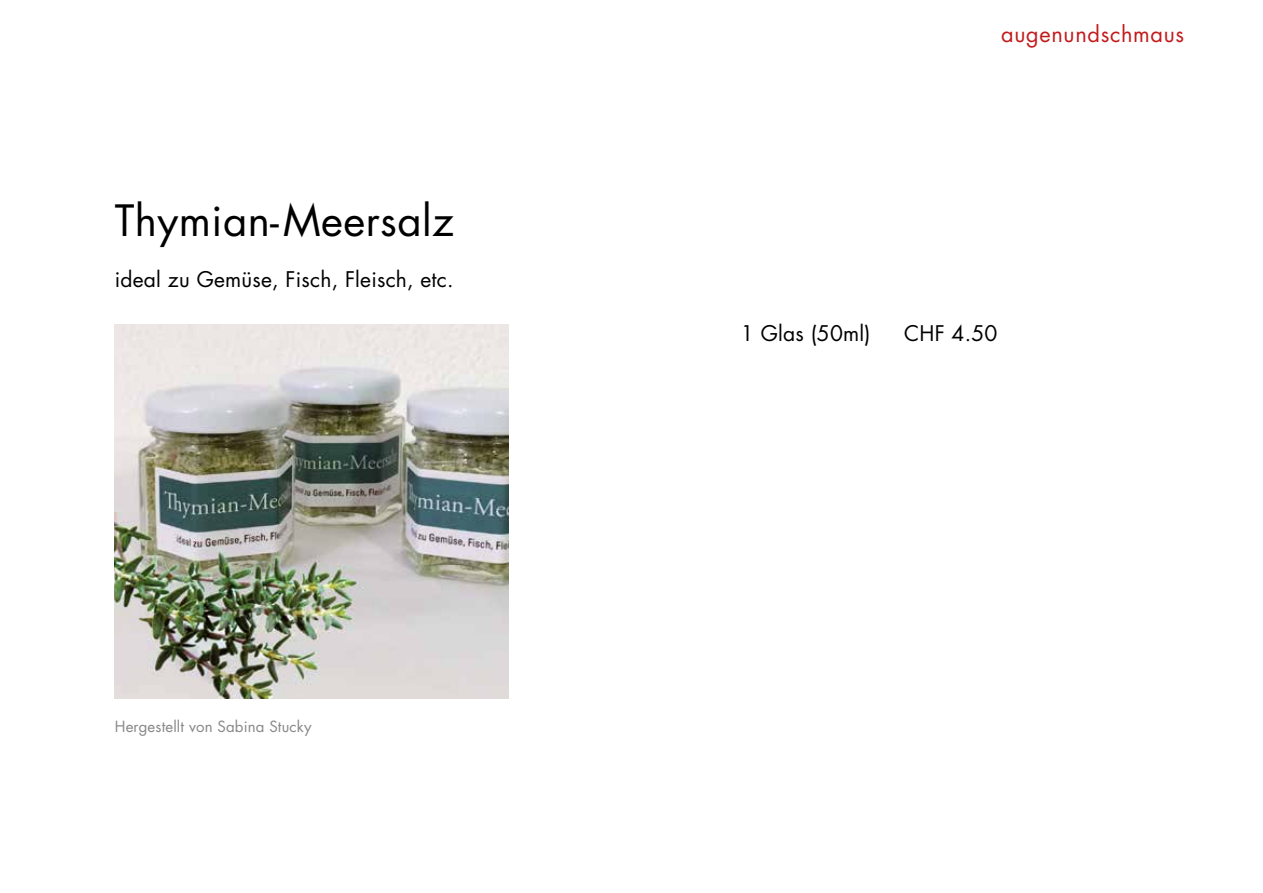
<style>
.page{position:relative;width:1263px;height:893px;background:#fff}
.page>*{position:absolute;margin:0;border:0;box-sizing:border-box;transform-origin:0 0}
.t1{font:42px "Futura Std";letter-spacing:.01em;color:#000}
.t2{font:21.75px "Futura Std";letter-spacing:.03em;color:#c21b1c}
.t3{font:21px "Futura Std";letter-spacing:.01em;color:#000}
.t4{font:15px "Futura Std";letter-spacing:.01em;color:#878787}
</style>
<div class="page">
<img style="left:115px;top:324px;width:393px;height:374px">
<h1 class="t1" style="left:115px;top:194px;width:340px">Thymian-Meersalz</h1>
<p class="t3" style="left:115px;top:266px;width:340px">ideal zu Gemüse, Fisch, Fleisch, etc.</p>
<p class="t4" style="left:115px;top:716px;width:198px">Hergestellt von Sabina Stucky</p>
<p class="t2" style="left:1001px;top:21px;width:184px">augenundschmaus</p>
<p class="t3" style="left:741px;top:320px;width:131px">1 Glas (50ml)</p>
<p class="t3" style="left:904px;top:320px;width:95px">CHF 4.50</p>
</div>
